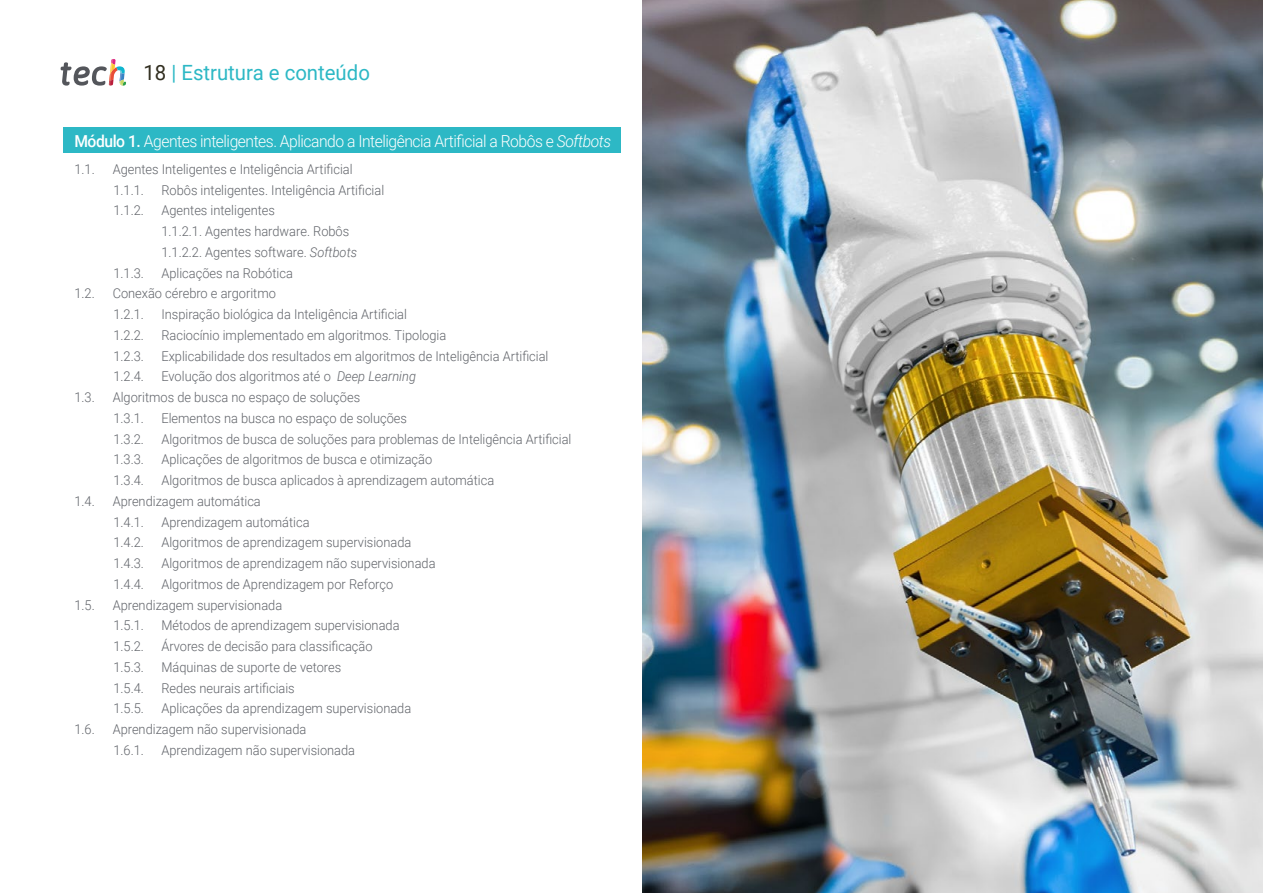
<style>
.page{position:relative;width:1263px;height:893px;background:#fff}
.page>*{position:absolute;margin:0;border:0;box-sizing:border-box;transform-origin:0 0}
.t1{font:21px "Roboto";color:#2db8c5}
.t2{font:300 16.5px "Roboto";letter-spacing:-.03em;color:#fff;scale:.95 1}
.t3{font:300 13.5px/20.7px "Roboto";color:#61646a;scale:.95 1}
.s1{color:#312e20}
.s2{font-weight:500}
.s3{font-style:italic}
</style>
<div class="page">
<div style="left:63px;top:128px;width:558px;height:25px;background:#2db8c5"></div>
<img style="left:642px;top:0;width:621px;height:893px">
<svg style="left:61px;top:59px;width:65px;height:27px"></svg>
<h1 class="t1" style="left:144px;top:57px;width:228px"><span class="s1">18</span> | Estrutura e conteúdo</h1>
<p class="t2" style="left:74px;top:129px;width:566px"><span class="s2">Módulo 1.</span> Agentes inteligentes. Aplicando a Inteligência Artificial a Robôs e <span class="s3">Softbots</span></p>
<p class="t3" style="left:74px;top:158px;width:23px">1.1.</p>
<p class="t3" style="left:113px;top:158px;width:254px">Agentes Inteligentes e Inteligência Artificial<br>1.1.1.</p>
<p class="t3" style="left:161px;top:179px;width:236px">Robôs inteligentes. Inteligência Artificial</p>
<p class="t3" style="left:113px;top:200px;width:34px">1.1.2.</p>
<p class="t3" style="left:161px;top:200px;width:207px">Agentes inteligentes<br>1.1.2.1. Agentes hardware. Robôs<br>1.1.2.2. Agentes software. <span class="s3">Softbots</span></p>
<p class="t3" style="left:113px;top:262px;width:34px">1.1.3.</p>
<p class="t3" style="left:161px;top:262px;width:140px">Aplicações na Robótica</p>
<p class="t3" style="left:74px;top:283px;width:23px">1.2.</p>
<p class="t3" style="left:113px;top:283px;width:173px">Conexão cérebro e argoritmo<br>1.2.1.</p>
<p class="t3" style="left:161px;top:303px;width:260px">Inspiração biológica da Inteligência Artificial</p>
<p class="t3" style="left:113px;top:324px;width:34px">1.2.2.</p>
<p class="t3" style="left:161px;top:324px;width:301px">Raciocínio implementado em algoritmos. Tipologia</p>
<p class="t3" style="left:113px;top:345px;width:34px">1.2.3.</p>
<p class="t3" style="left:161px;top:345px;width:409px">Explicabilidade dos resultados em algoritmos de Inteligência Artificial</p>
<p class="t3" style="left:113px;top:366px;width:34px">1.2.4.</p>
<p class="t3" style="left:161px;top:366px;width:269px">Evolução dos algoritmos até o <span class="s3">Deep Learning</span></p>
<p class="t3" style="left:74px;top:386px;width:23px">1.3.</p>
<p class="t3" style="left:113px;top:386px;width:262px">Algoritmos de busca no espaço de soluções<br>1.3.1.</p>
<p class="t3" style="left:161px;top:407px;width:260px">Elementos na busca no espaço de soluções</p>
<p class="t3" style="left:113px;top:428px;width:34px">1.3.2.</p>
<p class="t3" style="left:161px;top:428px;width:433px">Algoritmos de busca de soluções para problemas de Inteligência Artificial</p>
<p class="t3" style="left:113px;top:449px;width:34px">1.3.3.</p>
<p class="t3" style="left:161px;top:449px;width:287px">Aplicações de algoritmos de busca e otimização</p>
<p class="t3" style="left:113px;top:469px;width:34px">1.3.4.</p>
<p class="t3" style="left:161px;top:469px;width:352px">Algoritmos de busca aplicados à aprendizagem automática</p>
<p class="t3" style="left:74px;top:490px;width:23px">1.4.</p>
<p class="t3" style="left:113px;top:490px;width:157px">Aprendizagem automática<br>1.4.1.</p>
<p class="t3" style="left:161px;top:511px;width:157px">Aprendizagem automática</p>
<p class="t3" style="left:113px;top:532px;width:34px">1.4.2.</p>
<p class="t3" style="left:161px;top:532px;width:265px">Algoritmos de aprendizagem supervisionada</p>
<p class="t3" style="left:113px;top:552px;width:34px">1.4.3.</p>
<p class="t3" style="left:161px;top:552px;width:290px">Algoritmos de aprendizagem não supervisionada</p>
<p class="t3" style="left:113px;top:573px;width:34px">1.4.4.</p>
<p class="t3" style="left:161px;top:573px;width:245px">Algoritmos de Aprendizagem por Reforço</p>
<p class="t3" style="left:74px;top:594px;width:23px">1.5.</p>
<p class="t3" style="left:113px;top:594px;width:180px">Aprendizagem supervisionada<br>1.5.1.</p>
<p class="t3" style="left:161px;top:615px;width:252px">Métodos de aprendizagem supervisionada</p>
<p class="t3" style="left:113px;top:635px;width:34px">1.5.2.</p>
<p class="t3" style="left:161px;top:635px;width:224px">Árvores de decisão para classificação</p>
<p class="t3" style="left:113px;top:656px;width:34px">1.5.3.</p>
<p class="t3" style="left:161px;top:656px;width:191px">Máquinas de suporte de vetores</p>
<p class="t3" style="left:113px;top:677px;width:34px">1.5.4.</p>
<p class="t3" style="left:161px;top:677px;width:142px">Redes neurais artificiais</p>
<p class="t3" style="left:113px;top:698px;width:34px">1.5.5.</p>
<p class="t3" style="left:161px;top:698px;width:265px">Aplicações da aprendizagem supervisionada</p>
<p class="t3" style="left:74px;top:718px;width:23px">1.6.</p>
<p class="t3" style="left:113px;top:718px;width:205px">Aprendizagem não supervisionada<br>1.6.1.</p>
<p class="t3" style="left:161px;top:739px;width:205px">Aprendizagem não supervisionada</p>
</div>
